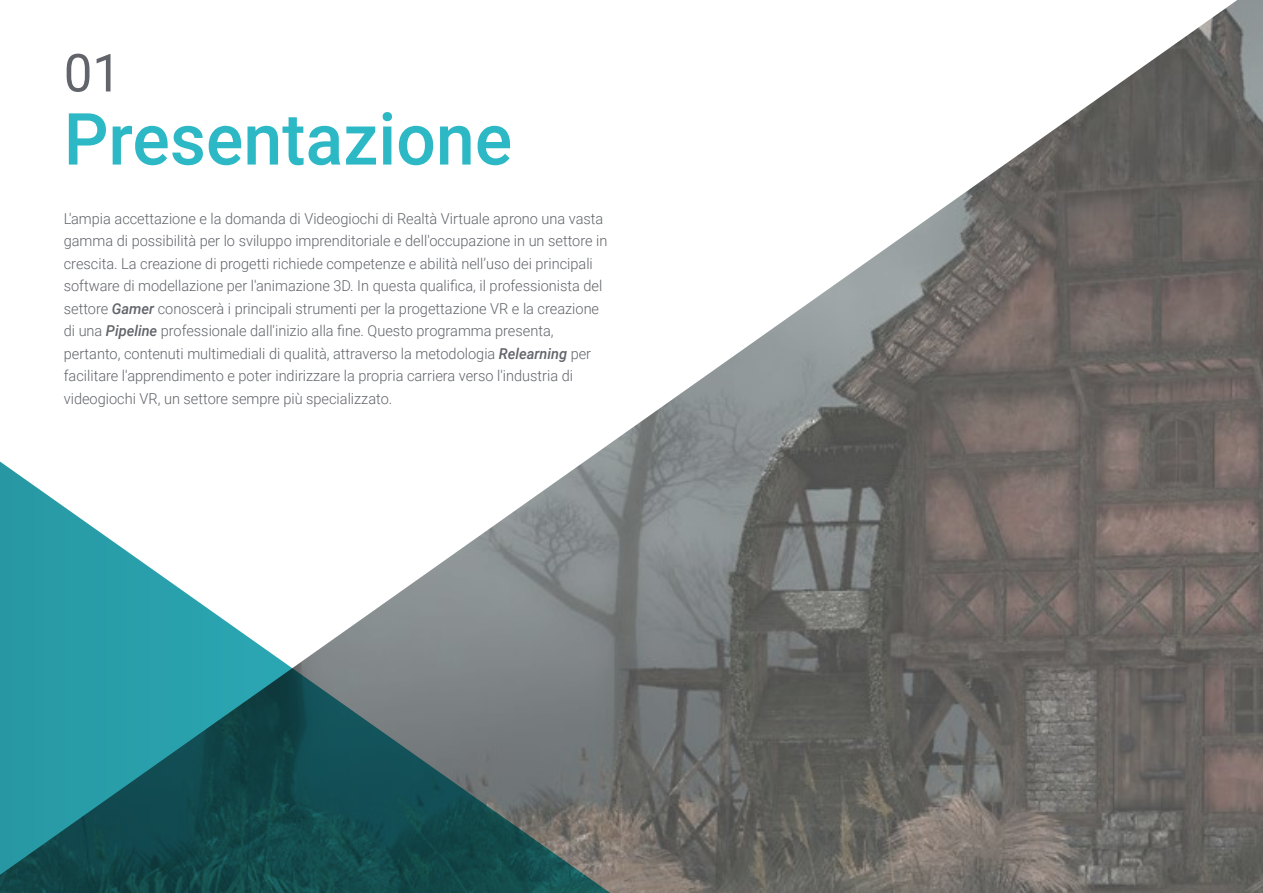
<style>
.page{position:relative;width:1263px;height:893px;background:#fff}
.page>*{position:absolute;margin:0;border:0;box-sizing:border-box;transform-origin:0 0}
.t1{font:500 72px "Roboto";color:#2db8c5}
.t2{font:52.5px "Roboto";color:#61646a}
.t3{font:300 15px/22.5px "Roboto";color:#61646a}
.s1{font-weight:500;font-style:italic}
</style>
<div class="page">
<img style="left:607px;top:0;width:656px;height:893px">
<svg style="left:0;top:446px;width:640px;height:447px"></svg>
<h2 class="t2" style="left:64px;top:36px;width:59px">01</h2>
<h1 class="t1" style="left:64px;top:89px;width:450px">Presentazione</h1>
<p class="t3" style="left:64px;top:207px;width:545px">L'ampia accettazione e la domanda di Videogiochi di Realtà Virtuale aprono una vasta gamma di possibilità per lo sviluppo imprenditoriale e dell'occupazione in un settore in crescita. La creazione di progetti richiede competenze e abilità nell’uso dei principali software di modellazione per l'animazione 3D. In questa qualifica, il professionista del settore <span class="s1">Gamer</span> conoscerà i principali strumenti per la progettazione VR e la creazione di una <span class="s1">Pipeline</span> professionale dall'inizio alla fine. Questo programma presenta, pertanto, contenuti multimediali di qualità, attraverso la metodologia <span class="s1">Relearning</span> per facilitare l'apprendimento e poter indirizzare la propria carriera verso l'industria di videogiochi VR, un settore sempre più specializzato.</p>
</div>
